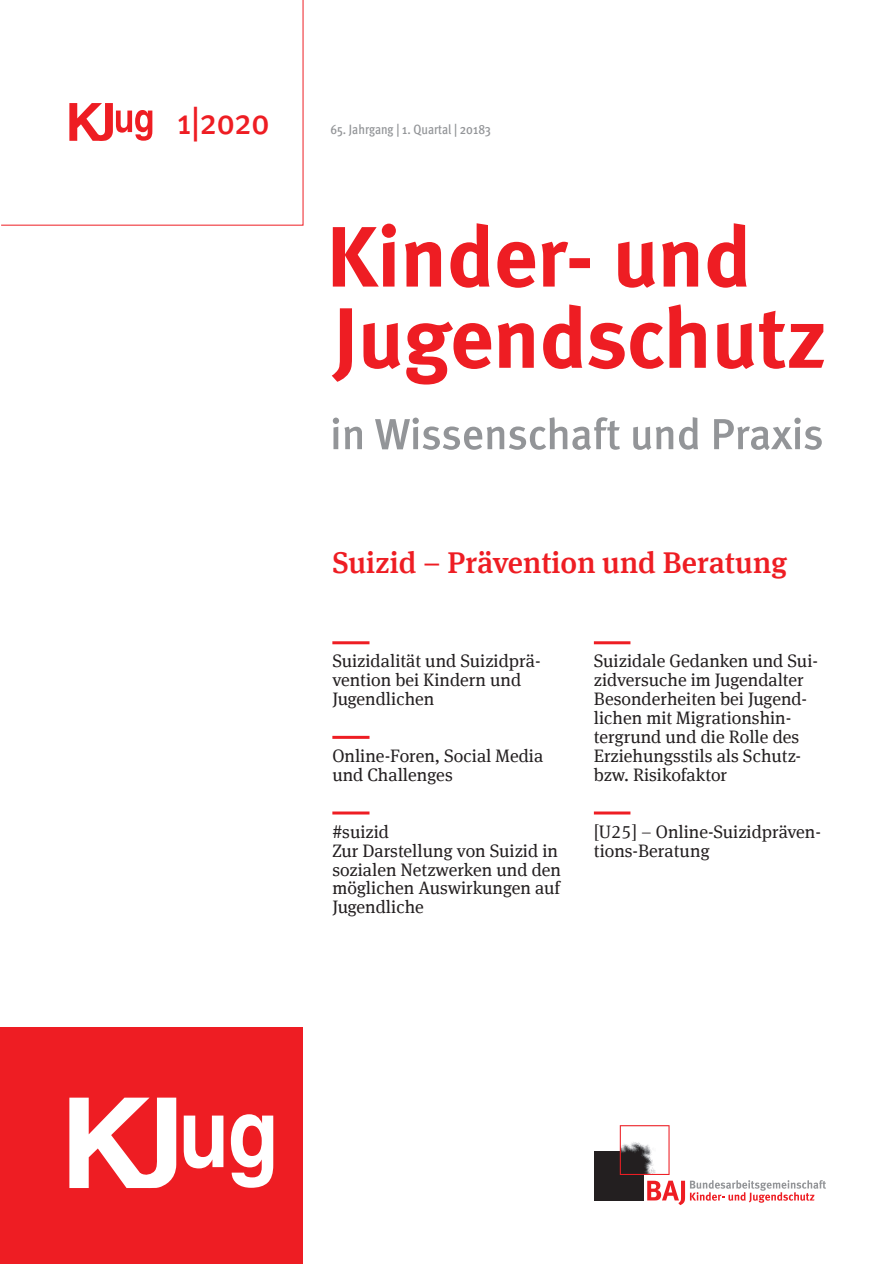
<style>
.page{position:relative;width:894px;height:1264px;background:#fff}
.page>*{position:absolute;margin:0;border:0;box-sizing:border-box;transform-origin:0 0}
.t1{font:500 36px "Meta Cond";color:#ee1d23}
.t2{font:500 30px "Meta Serif Offc";color:#ee1d23}
.t3{font:18px/18.9px "Meta Serif Offc";color:#231f20}
.t4{font:500 13.5px "Meta Cond";color:#939598}
</style>
<div class="page">
<div style="left:594px;top:1150px;width:49px;height:50px;background:#231f20"></div>
<svg style="left:620px;top:1125px;width:206px;height:79px"></svg>
<hr style="left:332px;top:641px;width:37px;height:3px;background:#ee1d23">
<hr style="left:332px;top:735px;width:37px;height:3px;background:#ee1d23">
<hr style="left:332px;top:811px;width:37px;height:3px;background:#ee1d23">
<hr style="left:594px;top:641px;width:36px;height:3px;background:#ee1d23">
<hr style="left:594px;top:811px;width:36px;height:3px;background:#ee1d23">
<svg style="left:333px;top:417px;width:489px;height:33px"></svg>
<svg style="left:332px;top:304px;width:492px;height:80px"></svg>
<svg style="left:333px;top:223px;width:414px;height:65px"></svg>
<div style="left:0;top:1027px;width:303px;height:236px;background:#ee1d23"></div>
<svg style="left:69px;top:1097px;width:204px;height:90px"></svg>
<svg style="left:1px;top:0;width:303px;height:226px"></svg>
<h1 class="t1" style="left:177px;top:108px;width:94px">1|2020</h1>
<p class="t4" style="left:330px;top:125px;width:162px">65. Jahrgang | 1. Quartal | 20183</p>
<h2 class="t2" style="left:332px;top:543px;width:456px">Suizid – Prävention und Beratung</h2>
<p class="t3" style="left:332px;top:651px;width:210px">Suizidalität und Suizidprä&shy;vention bei Kindern und<br>Jugendlichen</p>
<p class="t3" style="left:332px;top:746px;width:212px">Online-Foren, Social Media und Challenges</p>
<p class="t3" style="left:332px;top:821px;width:230px">#suizid<br>Zur Darstellung von Suizid in sozialen Netzwerken und den möglichen Auswirkungen auf<br>Jugendliche</p>
<p class="t3" style="left:594px;top:651px;width:226px">Suizidale Gedanken und Sui&shy;zidversuche im Jugendalter<br>Besonderheiten bei Jugend&shy;lichen mit Migrationshin&shy;tergrund und die Rolle des<br>Erziehungsstils als Schutz&shy;bzw. Risikofaktor</p>
<p class="t3" style="left:594px;top:821px;width:229px">[U25] – Online-Suizidpräven&shy;tions-Beratung</p>
</div>
